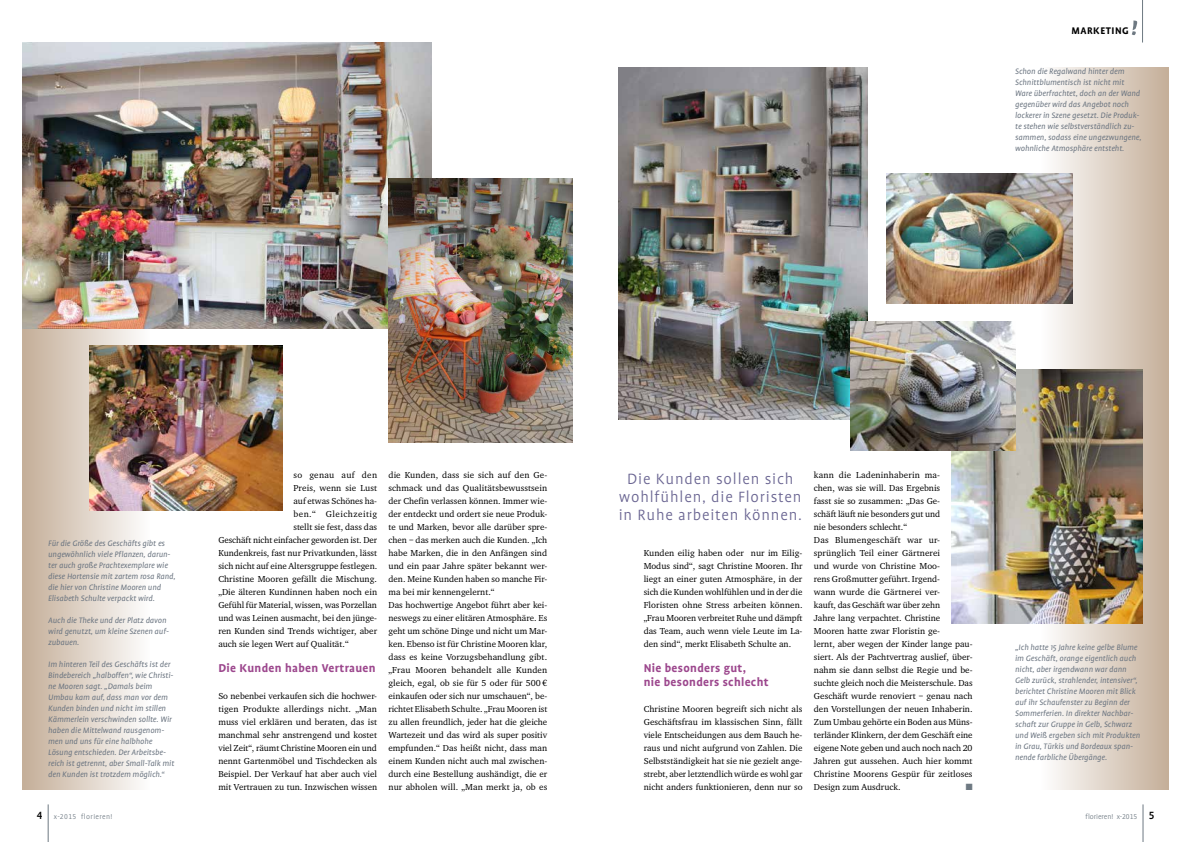
<style>
.page{position:relative;width:1191px;height:842px;background:#fff}
.page>*{position:absolute;margin:0;border:0;box-sizing:border-box;transform-origin:0 0}
.t1{font:300 17px/18px "UV Profile";letter-spacing:.05em;color:#6a6592;text-align:center}
.t2{font:700 13px/14px "UV Profile";letter-spacing:.025em;color:#9c478d}
.t3{font:700 11px "UV Profile";letter-spacing:.05em;color:#000}
.t4{font:9px/13px "UV Charter";color:#000;text-align:justify}
.t5{font:italic 9px/11px "UV Profile";color:#6a7480}
.t6{font:9px "UV Charter";letter-spacing:.05em;color:#000}
.t7{font:9px "UV Charter";letter-spacing:.03em;color:#000}
.t8{font:9px "Zapf Dingbats";color:#6e7982}
.t9{font:300 8px "UV Profile Tab";letter-spacing:.05em;color:#6e7982}
.t10{font:300 8px "UV Profile Tab";color:#6e7982}
.s1{font-family:"Linotype Euro Font Rto S"}
.s2{font-weight:500;font-size:12px;color:#000}
</style>
<div class="page">
<hr style="left:48px;top:804px;width:1px;height:38px;background:#6e7982">
<hr style="left:1142px;top:804px;width:1px;height:38px;background:#6e7982">
<hr style="left:1142px;top:0;width:1px;height:43px;background:#6e7982">
<svg style="left:1131px;top:21px;width:6px;height:14px"></svg>
<div style="left:1040px;top:67px;width:128px;height:723px;background:linear-gradient(to right,#fdfdfd,#c4ae98)"></div>
<div style="left:23px;top:67px;width:127px;height:723px;background:linear-gradient(to right,#c4ae98,#fcfcfb)"></div>
<img style="left:23px;top:43px;width:408px;height:286px">
<img style="left:388px;top:179px;width:185px;height:263px">
<img style="left:89px;top:346px;width:193px;height:164px">
<img style="left:886px;top:174px;width:186px;height:130px">
<img style="left:618px;top:67px;width:249px;height:352px">
<img style="left:951px;top:369px;width:191px;height:255px">
<img style="left:850px;top:322px;width:166px;height:129px">
<p class="t3" style="left:1071px;top:25px;width:59px">MARKETING</p>
<p class="t5" style="left:1015px;top:66px;width:128px">Schon die Regalwand hinter dem Schnittblumentisch ist nicht mit Ware überfrachtet, doch an der Wand gegenüber wird das Angebot noch lockerer in Szene gesetzt. Die Produk&shy;te stehen wie selbstverständlich zu&shy;sammen, sodass eine ungezwungene, wohnliche Atmosphäre entsteht.</p>
<p class="t5" style="left:48px;top:538px;width:129px">Für die Größe des Geschäfts gibt es ungewöhnlich viele Pflanzen, darun&shy;ter auch große Prachtexemplare wie diese Hortensie mit zartem rosa Rand, die hier von Christine Mooren und Elisabeth Schulte verpackt wird.</p>
<p class="t5" style="left:48px;top:615px;width:122px">Auch die Theke und der Platz davon wird genutzt, um kleine Szenen auf&shy;zubauen.</p>
<p class="t5" style="left:48px;top:659px;width:128px">Im hinteren Teil des Geschäfts ist der Bindebereich „halboffen“, wie Christi&shy;ne Mooren sagt. „Damals beim Umbau kam auf, dass man vor dem Kunden binden und nicht im stillen Kämmerlein verschwinden sollte. Wir haben die Mittelwand rausgenom&shy;men und uns für eine halbhohe Lösung entschieden. Der Arbeitsbe&shy;reich ist getrennt, aber Small-Talk mit den Kunden ist trotzdem möglich.“</p>
<p class="t7" style="left:293px;top:469px;width:85px">so genau auf den</p>
<p class="t4" style="left:293px;top:481px;width:85px">Preis, wenn sie Lust</p>
<p class="t4" style="left:293px;top:494px;width:85px">auf etwas Schönes ha-</p>
<p class="t6" style="left:293px;top:508px;width:85px">ben.“ Gleichzeitig</p>
<p class="t4" style="left:293px;top:520px;width:85px">stellt sie fest, dass das</p>
<p class="t4" style="left:218px;top:533px;width:160px">Geschäft nicht einfacher geworden ist. Der</p>
<p class="t4" style="left:218px;top:546px;width:160px">Kundenkreis, fast nur Privatkunden, lässt</p>
<p class="t4" style="left:218px;top:559px;width:160px">sich nicht auf eine Altersgruppe festlegen.</p>
<p class="t4" style="left:218px;top:572px;width:160px">Christine Mooren gefällt die Mischung.</p>
<p class="t4" style="left:218px;top:585px;width:160px">„Die älteren Kundinnen haben noch ein</p>
<p class="t4" style="left:218px;top:598px;width:160px">Gefühl für Material, wissen, was Porzellan</p>
<p class="t4" style="left:218px;top:611px;width:160px">und was Leinen ausmacht, bei den jünge-</p>
<p class="t4" style="left:218px;top:624px;width:160px">ren Kunden sind Trends wichtiger, aber</p>
<p class="t4" style="left:218px;top:637px;width:132px">auch sie legen Wert auf Qualität.“</p>
<h2 class="t2" style="left:218px;top:661px;width:159px">Die Kunden haben Vertrauen</h2>
<p class="t4" style="left:218px;top:689px;width:160px">So nebenbei verkaufen sich die hochwer&shy;tigen Produkte allerdings nicht. „Man muss viel erklären und beraten, das ist manchmal sehr anstrengend und kostet viel Zeit“, räumt Christine Mooren ein und nennt Gartenmöbel und Tischdecken als Beispiel. Der Verkauf hat aber auch viel mit Vertrauen zu tun. Inzwischen wissen</p>
<p class="t4" style="left:388px;top:468px;width:160px;text-align:left">die Kunden, dass sie sich auf den Ge&shy;schmack und das Qualitätsbewusstsein der Chefin verlassen können. Immer wie&shy;der entdeckt und ordert sie neue Produk&shy;te und Marken, bevor alle darüber spre&shy;chen – das merken auch die Kunden. „Ich habe Marken, die in den Anfängen sind und ein paar Jahre später bekannt wer&shy;den. Meine Kunden haben so manche Fir&shy;ma bei mir kennengelernt.“<br>Das hochwertige Angebot führt aber kei&shy;neswegs zu einer elitären Atmosphäre. Es geht um schöne Dinge und nicht um Mar&shy;ken. Ebenso ist für Christine Mooren klar, dass es keine Vorzugsbehandlung gibt. „Frau Mooren behandelt alle Kunden gleich, egal, ob sie für 5 oder für 500<span class="s1">A </span>einkaufen oder sich nur umschauen“, be&shy;richtet Elisabeth Schulte. „Frau Mooren ist zu allen freundlich, jeder hat die gleiche Wartezeit und das wird als super positiv empfunden.“ Das heißt nicht, dass man einem Kunden nicht auch mal zwischen&shy;durch eine Bestellung aushändigt, die er nur abholen will. „Man merkt ja, ob es</p>
<h1 class="t1" style="left:618px;top:470px;width:185px">Die Kunden sollen sich wohlfühlen, die Floristen in Ruhe arbeiten können.</h1>
<p class="t4" style="left:643px;top:546px;width:160px">Kunden eilig haben oder nur im Eilig-Modus sind“, sagt Christine Mooren. Ihr liegt an einer guten Atmosphäre, in der sich die Kunden wohlfühlen und in der die Floristen ohne Stress arbeiten können. „Frau Mooren verbreitet Ruhe und dämpft das Team, auch wenn viele Leute im La&shy;den sind“, merkt Elisabeth Schulte an.</p>
<h2 class="t2" style="left:643px;top:661px;width:126px">Nie besonders gut,<br>nie besonders schlecht</h2>
<p class="t4" style="left:643px;top:702px;width:160px">Christine Mooren begreift sich nicht als Geschäftsfrau im klassischen Sinn, fällt viele Entscheidungen aus dem Bauch he&shy;raus und nicht aufgrund von Zahlen. Die Selbstständigkeit hat sie nie gezielt ange&shy;strebt, aber letztendlich würde es wohl gar nicht anders funktionieren, denn nur so</p>
<p class="t4" style="left:814px;top:468px;width:160px;text-align:left">kann die Ladeninhaberin ma-<br>chen, was sie will. Das Ergebnis<br>fasst sie so zusammen: „Das Ge-<br>schäft läuft nie besonders gut und<br>nie besonders schlecht.“<br>Das Blumengeschäft war ur&shy;sprünglich Teil einer Gärtnerei<br>und wurde von Christine Moo-<br>rens Großmutter geführt. Irgend-<br>wann wurde die Gärtnerei ver-<br>kauft, das Geschäft war über zehn<br>Jahre lang verpachtet. Christine Mooren hatte zwar Floristin ge-<br>lernt, aber wegen der Kinder lange pau&shy;siert. Als der Pachtvertrag auslief, über&shy;nahm sie dann selbst die Regie und be&shy;suchte gleich noch die Meisterschule. Das Geschäft wurde renoviert – genau nach den Vorstellungen der neuen Inhaberin.<br>Zum Umbau gehörte ein Boden aus Müns&shy;terländer Klinkern, der dem Geschäft eine eigene Note geben und auch noch nach 20<br>Jahren gut aussehen. Auch hier kommt Christine Moorens Gespür für zeitloses Design zum Ausdruck.</p>
<p class="t8" style="left:965px;top:783px;width:8px">■</p>
<p class="t5" style="left:1015px;top:642px;width:126px">„Ich hatte 15 Jahre keine gelbe Blume im Geschäft, orange eigentlich auch nicht, aber irgendwann war dann Gelb zurück, strahlender, intensiver“, berichtet Christine Mooren mit Blick auf ihr Schaufenster zu Beginn der Sommerferien. In direkter Nachbar&shy;schaft zur Gruppe in Gelb, Schwarz und Weiß ergeben sich mit Produkten in Grau, Türkis und Bordeaux span&shy;nende farbliche Übergänge.</p>
<p class="t9" style="left:37px;top:813px;width:77px"><span class="s2">4</span> x-2015 florieren!</p>
<p class="t10" style="left:1085px;top:813px;width:70px">florieren! x-2015 <span class="s2">5</span></p>
</div>
